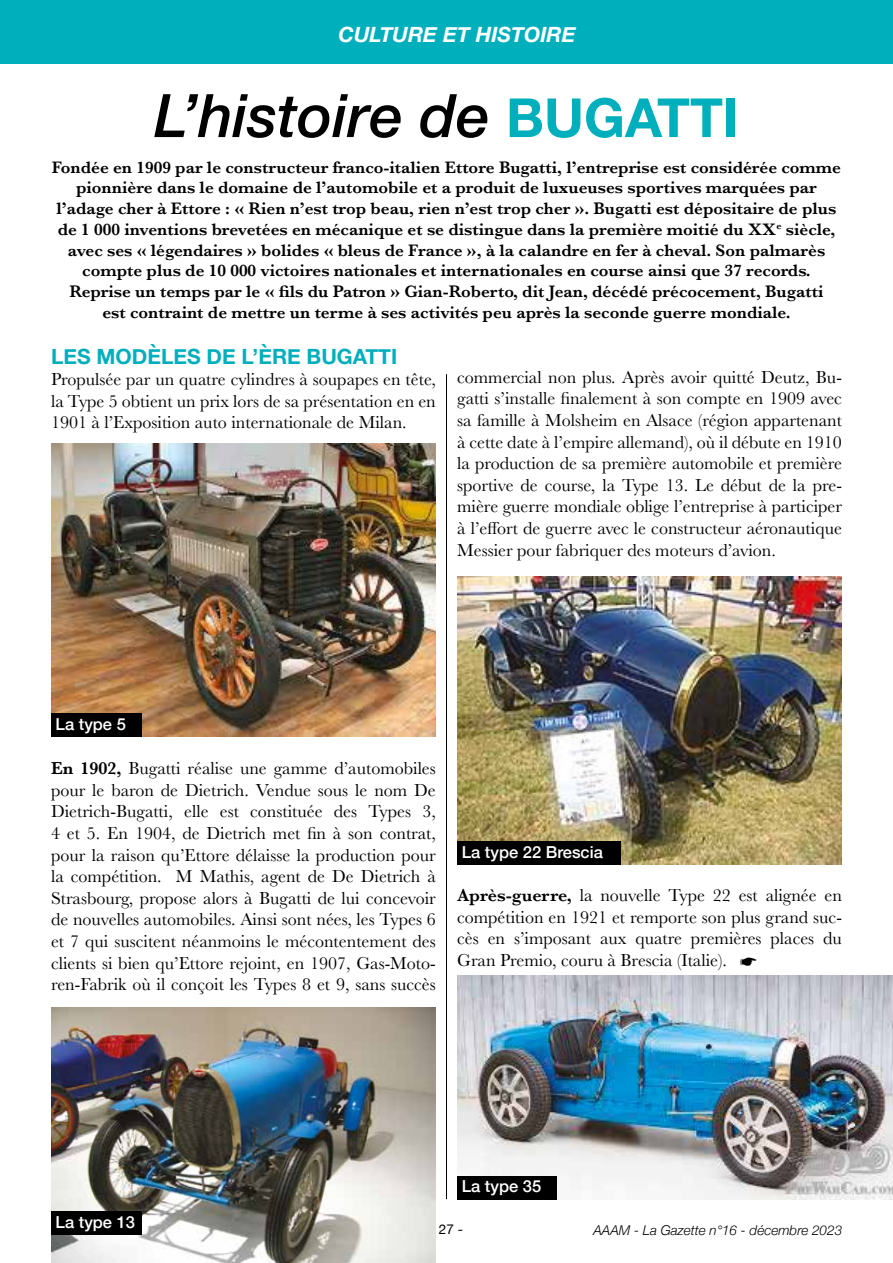
<style>
.page{position:relative;width:893px;height:1263px;background:#fff}
.page>*{position:absolute;margin:0;border:0;box-sizing:border-box;transform-origin:0 0}
.t1{font:italic 500 60px "Helvetica Neue";color:#000}
.t2{font:700 21px "Helvetica Neue";color:#00afbc}
.t3{font:italic 700 21px "Helvetica Neue";color:#fff}
.t4{font:18px/21.6px "Baskerville";color:#000;text-align:justify}
.t5{font:600 17.25px/20.7px "Baskerville";color:#000;text-align:center}
.t6{font:500 16.5px "Helvetica Neue";color:#fff}
.t7{font:italic 300 13.5px "Helvetica Neue";color:#000}
.t8{font:13.5px "Helvetica Neue";color:#000}
.s1{font-weight:700;font-style:normal;font-size:54px;color:#00afbc}
.s2{font-weight:600}
</style>
<div class="page">
<div style="left:0;top:0;width:893px;height:64px;background:#00afbc"></div>
<img style="left:51px;top:1008px;width:385px;height:255px">
<img style="left:457px;top:576px;width:385px;height:289px">
<img style="left:457px;top:976px;width:436px;height:223px">
<img style="left:51px;top:443px;width:385px;height:294px">
<div style="left:51px;top:713px;width:90px;height:24px;background:#000"></div>
<div style="left:457px;top:841px;width:164px;height:24px;background:#000"></div>
<div style="left:457px;top:1176px;width:100px;height:23px;background:#000"></div>
<div style="left:51px;top:1211px;width:90px;height:24px;background:#000"></div>
<hr style="left:446px;top:374px;width:1px;height:825px;background:#000">
<p class="t3" style="left:338px;top:18px;width:239px">CULTURE ET HISTOIRE</p>
<h1 class="t1" style="left:154px;top:64px;width:586px">L’histoire de <span class="s1">BUGATTI</span></h1>
<p class="t5" style="left:52px;top:157px;width:791px">Fondée en 1909 par le constructeur franco-italien Ettore Bugatti, l’entreprise est considérée comme pionnière dans le domaine de l’automobile et a produit de luxueuses sportives marquées par l’adage cher à Ettore : « Rien n’est trop beau, rien n’est trop cher ». Bugatti est dépositaire de plus de 1 000 inventions brevetées en mécanique et se distingue dans la première moitié du XX<sup>e</sup> siècle, avec ses « légendaires » bolides « bleus de France », à la calandre en fer à cheval. Son palmarès compte plus de 10 000 victoires nationales et internationales en course ainsi que 37 records.<br>Reprise un temps par le « fils du Patron » Gian-Roberto, dit Jean, décédé précocement, Bugatti<br>est contraint de mettre un terme à ses activités peu après la seconde guerre mondiale.</p>
<p class="t2" style="left:51px;top:340px;width:348px">LES MODÈLES DE L’ÈRE BUGATTI</p>
<p class="t4" style="left:51px;top:369px;width:386px">Propulsée par un quatre cylindres à soupapes en tête, la Type 5 obtient un prix lors de sa présentation en en 1901 à l’Exposition auto internationale de Milan.</p>
<p class="t4" style="left:457px;top:366px;width:386px">commercial non plus. Après avoir quitté Deutz, Bu&shy;gatti s’installe finalement à son compte en 1909 avec sa famille à Molsheim en Alsace (région appartenant à cette date à l’empire allemand), où il débute en 1910 la production de sa première automobile et première sportive de course, la Type 13. Le début de la pre&shy;mière guerre mondiale oblige l’entreprise à participer à l’effort de guerre avec le constructeur aéronautique Messier pour fabriquer des moteurs d’avion.</p>
<p class="t6" style="left:56px;top:710px;width:72px">La type 5</p>
<p class="t4" style="left:51px;top:758px;width:386px"><span class="s2">En 1902,</span> Bugatti réalise une gamme d’automobiles pour le baron de Dietrich. Vendue sous le nom De Dietrich-Bugatti, elle est constituée des Types 3, 4 et 5. En 1904, de Dietrich met fin à son contrat, pour la raison qu’Ettore délaisse la production pour la compétition. M Mathis, agent de De Dietrich à Strasbourg, propose alors à Bugatti de lui concevoir de nouvelles automobiles. Ainsi sont nées, les Types 6 et 7 qui suscitent néanmoins le mécontentement des clients si bien qu’Ettore rejoint, en 1907, Gas-Moto&shy;ren-Fabrik où il conçoit les Types 8 et 9, sans succès</p>
<p class="t6" style="left:462px;top:838px;width:143px">La type 22 Brescia</p>
<p class="t4" style="left:457px;top:885px;width:386px"><span class="s2">Après-guerre,</span> la nouvelle Type 22 est alignée en compétition en 1921 et remporte son plus grand suc&shy;cès en s’imposant aux quatre premières places du Gran Premio, couru à Brescia (Italie).</p>
<p class="t6" style="left:462px;top:1173px;width:81px">La type 35</p>
<p class="t6" style="left:56px;top:1208px;width:81px">La type 13</p>
<p class="t8" style="left:430px;top:1220px;width:35px">- 27 -</p>
<p class="t7" style="left:593px;top:1219px;width:250px">AAAM - La Gazette n°16 - décembre 2023</p>
</div>
